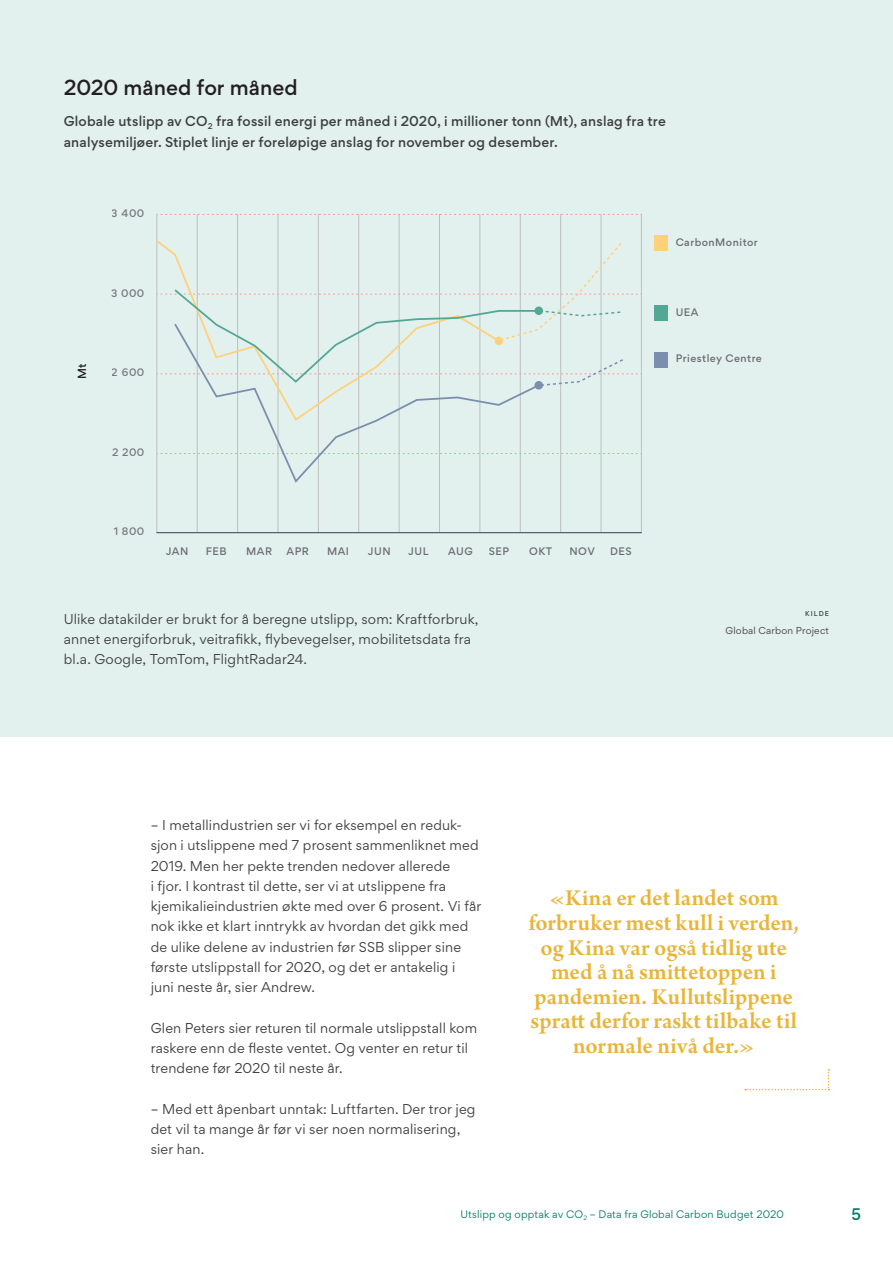
<style>
.page{position:relative;width:893px;height:1263px;background:#fff}
.page>*{position:absolute;margin:0;border:0;box-sizing:border-box;transform-origin:0 0}
.Uthevet_sitat{font:600 24px/24.6px "Arno Pro";color:#e8b537;text-align:center}
.Mellomtittel_13_pt{font:500 19.5px "Gordita";color:#231f20}
.t1{font:500 15px "Gordita";color:#007d65}
.Brødtekst{font:12.75px/20.2px "Gordita";letter-spacing:.015em;color:#3e3e3f}
.Brødtekst-2{font:500 12.75px/20.2px "Gordita";letter-spacing:.015em;color:#3e3e3f}
.t2{font:500 10.5px "Gordita";color:#231f20}
.t3{font:500 9.75px "Gordita";letter-spacing:.05em;color:#6c6d70}
.t4{font:9.75px "Gordita";letter-spacing:.025em;color:#007d65}
.Kilde{font:9px "Gordita";letter-spacing:.025em;color:#3e3e3f}
.Kilde-2{font:500 6.3px "Gordita";letter-spacing:.175em;color:#3e3e3f}
</style>
<div class="page">
<div style="left:0;top:0;width:893px;height:736px;background:#e2f1ee"></div>
<hr style="left:197px;top:214px;width:1px;height:319px;background:#bdc0c1">
<hr style="left:156px;top:214px;width:1px;height:319px;background:#bdc0c1">
<hr style="left:237px;top:214px;width:1px;height:319px;background:#bdc0c1">
<hr style="left:278px;top:214px;width:1px;height:319px;background:#bdc0c1">
<hr style="left:318px;top:214px;width:1px;height:319px;background:#bdc0c1">
<hr style="left:358px;top:214px;width:1px;height:319px;background:#bdc0c1">
<hr style="left:399px;top:214px;width:1px;height:319px;background:#bdc0c1">
<hr style="left:439px;top:214px;width:1px;height:319px;background:#bdc0c1">
<hr style="left:479px;top:214px;width:1px;height:319px;background:#bdc0c1">
<hr style="left:520px;top:214px;width:1px;height:319px;background:#bdc0c1">
<hr style="left:560px;top:214px;width:1px;height:319px;background:#bdc0c1">
<hr style="left:601px;top:214px;width:1px;height:319px;background:#bdc0c1">
<hr style="left:641px;top:214px;width:1px;height:319px;background:#bdc0c1">
<hr style="left:156px;top:532px;width:486px;height:1px;background:#505c67">
<svg style="left:157px;top:453px;width:484px;height:1px"></svg>
<svg style="left:157px;top:214px;width:484px;height:1px"></svg>
<div style="left:534px;top:381px;width:9px;height:8px;background:#7c8ead;border-radius:50%"></div>
<div style="left:654px;top:305px;width:14px;height:15px;background:#53a795"></div>
<div style="left:654px;top:235px;width:14px;height:15px;background:#fed17a"></div>
<div style="left:654px;top:352px;width:14px;height:15px;background:#7c8ead"></div>
<svg style="left:173px;top:387px;width:368px;height:97px"></svg>
<svg style="left:156px;top:238px;width:345px;height:184px"></svg>
<svg style="left:157px;top:241px;width:484px;height:146px"></svg>
<svg style="left:745px;top:1069px;width:84px;height:21px"></svg>
<p class="Mellomtittel_13_pt" style="left:64px;top:72px;width:235px">2020 måned for måned</p>
<p class="Brødtekst-2" style="left:64px;top:111px;width:604px">Globale utslipp av CO<sub>2</sub> fra fossil energi per måned i 2020, i millioner tonn (Mt), anslag fra tre analysemiljøer. Stiplet linje er foreløpige anslag for november og desember.</p>
<p class="t3" style="left:112px;top:206px;width:34px">3 400</p>
<p class="t3" style="left:111px;top:286px;width:35px">3 000</p>
<p class="t2" style="left:74px;top:379px;width:17px;rotate:-90deg">Mt</p>
<p class="t3" style="left:112px;top:365px;width:34px">2 600</p>
<p class="t3" style="left:112px;top:445px;width:34px">2 200</p>
<p class="t3" style="left:114px;top:524px;width:32px">1 800</p>
<p class="t3" style="left:166px;top:544px;width:24px">JAN</p>
<p class="t3" style="left:206px;top:544px;width:22px">FEB</p>
<p class="t3" style="left:246px;top:544px;width:27px">MAR</p>
<p class="t3" style="left:287px;top:544px;width:24px">APR</p>
<p class="t3" style="left:327px;top:544px;width:23px">MAI</p>
<p class="t3" style="left:368px;top:544px;width:24px">JUN</p>
<p class="t3" style="left:408px;top:544px;width:22px">JUL</p>
<p class="t3" style="left:448px;top:544px;width:26px">AUG</p>
<p class="t3" style="left:489px;top:544px;width:22px">SEP</p>
<p class="t3" style="left:529px;top:544px;width:25px">OKT</p>
<p class="t3" style="left:569px;top:544px;width:27px">NOV</p>
<p class="t3" style="left:610px;top:544px;width:23px">DES</p>
<p class="t3" style="left:676px;top:235px;width:84px">CarbonMonitor</p>
<p class="t3" style="left:676px;top:305px;width:24px">UEA</p>
<p class="t3" style="left:676px;top:351px;width:88px">Priestley Centre</p>
<p class="Brødtekst" style="left:64px;top:608px;width:416px">Ulike datakilder er brukt for å beregne utslipp, som: Kraftforbruk, annet energiforbruk, veitrafikk, flybevegelser, mobilitetsdata fra bl.a. Google, TomTom, FlightRadar24.</p>
<p class="Kilde-2" style="left:805px;top:609px;width:25px">kilde</p>
<p class="Kilde" style="left:725px;top:624px;width:105px">Global Carbon Project</p>
<p class="Brødtekst" style="left:151px;top:815px;width:332px">– I metallindustrien ser vi for eksempel en reduk&shy;sjon i utslippene med 7 prosent sammenliknet med 2019. Men her pekte trenden nedover allerede<br>i fjor. I kontrast til dette, ser vi at utslippene fra kjemikalieindustrien økte med over 6 prosent. Vi får nok ikke et klart inntrykk av hvordan det gikk med de ulike delene av industrien før SSB slipper sine første utslippstall for 2020, og det er antakelig i juni neste år, sier Andrew.</p>
<p class="Brødtekst" style="left:151px;top:1017px;width:328px">Glen Peters sier returen til normale utslippstall kom raskere enn de fleste ventet. Og venter en retur til trendene før 2020 til neste år.</p>
<p class="Brødtekst" style="left:151px;top:1098px;width:326px">– Med ett åpenbart unntak: Luftfarten. Der tror jeg det vil ta mange år før vi ser noen normalisering, sier han.</p>
<p class="Uthevet_sitat" style="left:529px;top:887px;width:272px">«Kina er det landet som forbruker mest kull i verden, og Kina var også tidlig ute med å nå smittetoppen i pandemien. Kullutslippene spratt derfor raskt tilbake til normale nivå der.»</p>
<p class="t4" style="left:460px;top:1207px;width:325px">Utslipp og opptak av CO<sub>2</sub> – Data fra Global Carbon Budget 2020</p>
<p class="t1" style="left:851px;top:1203px;width:11px">5</p>
</div>
